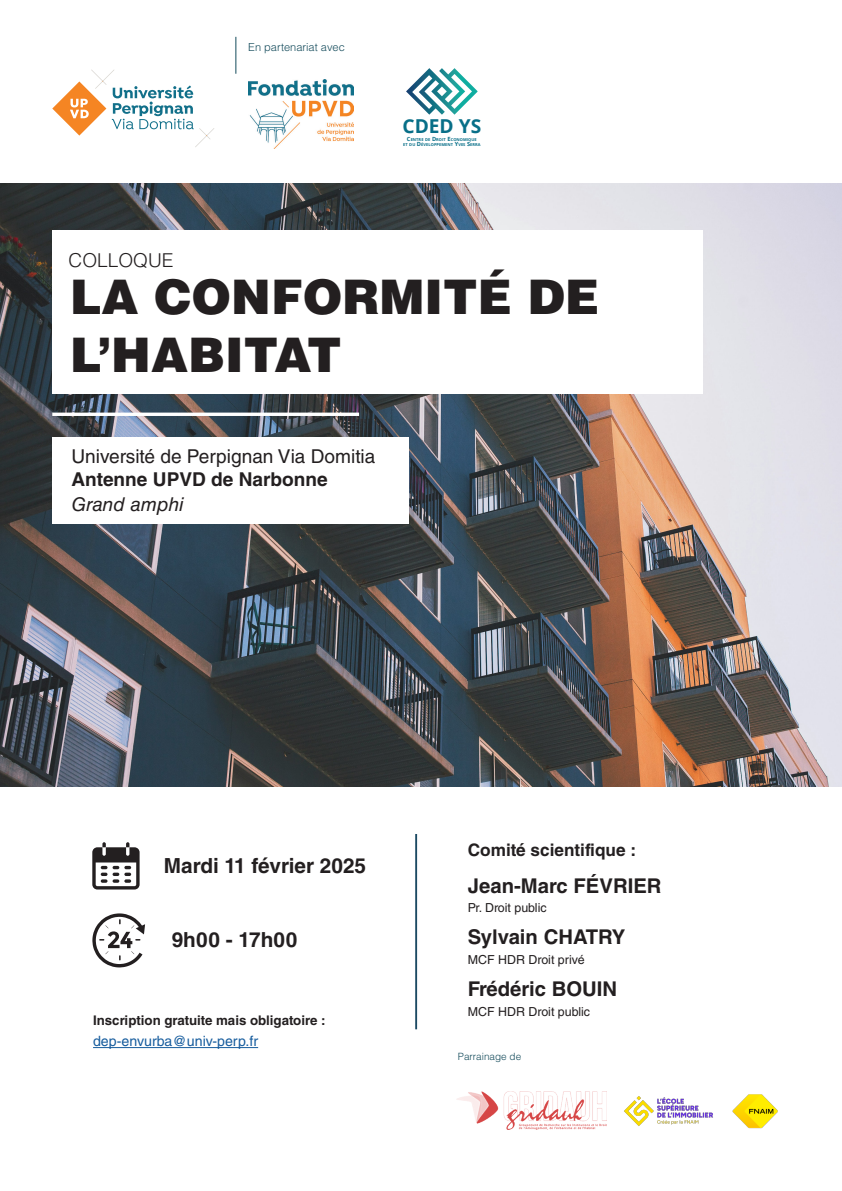
<style>
.page{position:relative;width:842px;height:1191px;background:#fff}
.page>*{position:absolute;margin:0;border:0;box-sizing:border-box;transform-origin:0 0}
.t1{font:900 47.7px/57.3px "Helvetica LT Std";color:#231f20}
.t2{font:700 20.8px "Helvetica LT Std";color:#231f20}
.t3{font:700 20.3px "Helvetica LT Std";color:#231f20}
.t4{font:700 19.2px "Open Sans";color:#086f88}
.t5{font:19.1px "Helvetica LT Std";color:#231f20}
.t6{font:700 19.1px "Helvetica LT Std";color:#231f20}
.t7{font:italic 19.1px "Helvetica LT Std";color:#231f20}
.t8{font:300 19.1px "Helvetica LT Std";color:#231f20}
.t9{font:700 17.2px "Helvetica LT Std";color:#231f20}
.t10{font:14.2px "Helvetica LT Std";color:#175d9e}
.t11{font:700 13.3px "Helvetica LT Std";color:#231f20}
.t12{font:12.4px "Helvetica LT Std";color:#231f20}
.t13{font:300 11.1px "Helvetica LT Std";color:#144b5b}
.t14{font:300 10px "Helvetica LT Std";color:#144b5b}
.t15{font:700 4px/5.7px "Open Sans";letter-spacing:.015em;color:#086f88;text-align:center}
.s1{font-size:5.7px}
</style>
<div class="page">
<img style="left:0;top:183px;width:842px;height:603px">
<div style="left:52px;top:437px;width:357px;height:87px;background:#fff"></div>
<svg style="left:52px;top:412px;width:307px;height:4px"></svg>
<div style="left:52px;top:230px;width:651px;height:164px;background:#fff"></div>
<svg style="left:92px;top:842px;width:48px;height:47px"></svg>
<svg style="left:92px;top:913px;width:53px;height:54px"></svg>
<hr style="left:415px;top:834px;width:2px;height:195px;background:#1c4a63">
<hr style="left:93px;top:1047px;width:165px;height:1px;background:#175d9e">
<svg style="left:52px;top:70px;width:162px;height:77px"></svg>
<hr style="left:235px;top:37px;width:1px;height:37px;background:#144b5b">
<svg style="left:406px;top:68px;width:71px;height:47px"></svg>
<img style="left:248px;top:80px;width:105px;height:68px">
<img style="left:457px;top:1092px;width:149px;height:37px">
<img style="left:624px;top:1096px;width:89px;height:30px">
<img style="left:732px;top:1094px;width:46px;height:34px">
<p class="t13" style="left:248px;top:40px;width:98px">En partenariat avec</p>
<p class="t4" style="left:402px;top:113px;width:80px">CDED YS</p>
<p class="t15" style="left:403px;top:136px;width:79px"><span class="s1">C</span>ENTRE DE <span class="s1">D</span>ROIT <span class="s1">E</span>CONOMIQUE<br>ET DU <span class="s1">D</span>ÉVELOPPEMENT <span class="s1">Y</span>VES <span class="s1">S</span>ERRA</p>
<p class="t8" style="left:69px;top:248px;width:106px">COLLOQUE</p>
<p class="t1" style="left:70px;top:267px;width:531px">LA CONFORMITÉ DE<br>L’HABITAT</p>
<p class="t5" style="left:72px;top:445px;width:305px">Université de Perpignan Via Domitia</p>
<p class="t6" style="left:72px;top:468px;width:258px">Antenne UPVD de Narbonne</p>
<p class="t7" style="left:72px;top:493px;width:114px">Grand amphi</p>
<p class="t2" style="left:164px;top:853px;width:204px">Mardi 11 février 2025</p>
<p class="t2" style="left:172px;top:926px;width:127px">9h00 - 17h00</p>
<p class="t11" style="left:93px;top:1012px;width:234px">Inscription gratuite mais obligatoire :</p>
<p class="t10" style="left:93px;top:1033px;width:167px">dep-envurba@univ-perp.fr</p>
<p class="t9" style="left:468px;top:839px;width:170px">Comité scientifique :</p>
<p class="t3" style="left:468px;top:873px;width:195px">Jean-Marc FÉVRIER</p>
<p class="t12" style="left:468px;top:900px;width:80px">Pr. Droit public</p>
<p class="t3" style="left:468px;top:925px;width:159px">Sylvain CHATRY</p>
<p class="t12" style="left:468px;top:952px;width:118px">MCF HDR Droit privé</p>
<p class="t3" style="left:468px;top:977px;width:151px">Frédéric BOUIN</p>
<p class="t12" style="left:468px;top:1004px;width:124px">MCF HDR Droit public</p>
<p class="t14" style="left:458px;top:1050px;width:65px">Parrainage de</p>
</div>
